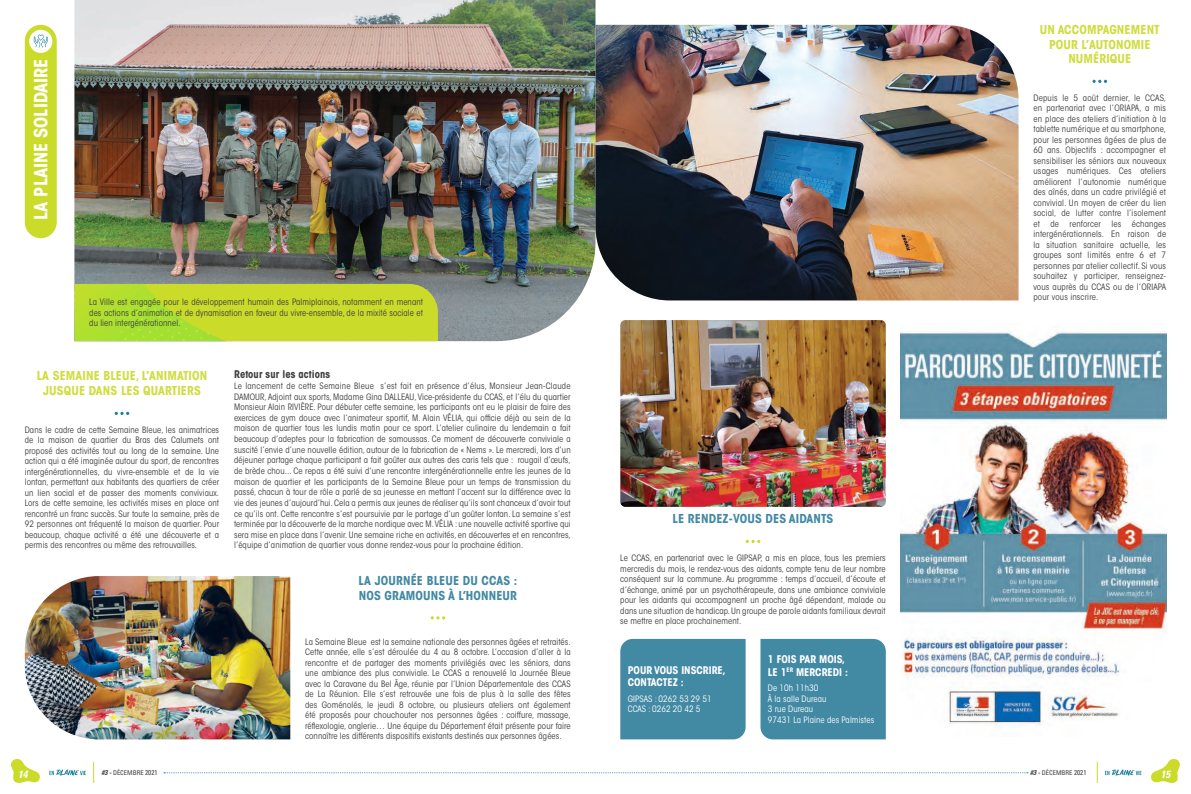
<style>
.page{position:relative;width:1191px;height:794px;background:#fff}
.page>*{position:absolute;margin:0;border:0;box-sizing:border-box;transform-origin:0 0}
.t1{font:700 condensed 18.2px "ITC Avant Garde Std";color:#fff}
.t2{font:700 condensed 12.25px/14.7px "ITC Avant Garde Std";letter-spacing:.01em;color:#cfdd41;text-align:center}
.t3{font:700 condensed 12.25px/14.7px "ITC Avant Garde Std";letter-spacing:.01em;color:#4289a4}
.t4{font:700 condensed 10.5px/12.6px "ITC Avant Garde Std";color:#fff}
.t5{font:700 condensed 10.5px "ITC Avant Garde Std";letter-spacing:.01em;color:#3e3e3f}
.t6{font:italic 700 condensed 10.5px "Univers LT Std";color:#fff}
.t7{font:condensed 8.75px/10.5px "ITC Avant Garde Std";letter-spacing:.01em;color:#3e3e3f;text-align:justify}
.t8{font:condensed 8.75px "ITC Avant Garde Std";letter-spacing:.01em;color:#fff}
.t9{font:condensed 6.56px "Univers LT Std";color:#3e3e3f}
.s1{font-weight:700;font-style:italic;font-size:7px}
.s2{font-size:7px}
</style>
<div class="page">
<svg style="left:11px;top:758px;width:29px;height:25px"></svg>
<svg style="left:1151px;top:758px;width:29px;height:25px"></svg>
<svg style="left:93px;top:762px;width:1px;height:21px"></svg>
<svg style="left:1097px;top:762px;width:1px;height:21px"></svg>
<svg style="left:49px;top:769px;width:37px;height:6px"></svg>
<svg style="left:1105px;top:769px;width:36px;height:6px"></svg>
<svg style="left:164px;top:772px;width:864px;height:1px"></svg>
<div style="left:25px;top:25px;width:32px;height:213px;background:#cadb2a;border-radius:16px"></div>
<div style="left:29px;top:30px;width:23px;height:23px;background:#fff;border-radius:50%"></div>
<svg style="left:34px;top:34px;width:14px;height:14px"></svg>
<svg style="left:430px;top:616px;width:15px;height:3px"></svg>
<svg style="left:745px;top:540px;width:15px;height:3px"></svg>
<svg style="left:1092px;top:80px;width:15px;height:3px"></svg>
<svg style="left:115px;top:412px;width:14px;height:3px"></svg>
<img style="left:74px;top:0;width:521px;height:341px">
<svg style="left:74px;top:284px;width:364px;height:58px;background:#c1db2f"></svg>
<img style="left:25px;top:576px;width:265px;height:163px">
<img style="left:595px;top:25px;width:423px;height:275px">
<img style="left:620px;top:320px;width:265px;height:187px">
<div style="left:620px;top:639px;width:125px;height:100px;background:#4289a4"></div>
<div style="left:760px;top:639px;width:125px;height:100px;background:#4289a4"></div>
<img style="left:900px;top:331px;width:266px;height:396px">
<p class="t1" style="left:29px;top:220px;width:163px;rotate:-90deg">LA PLAINE SOLIDAIRE</p>
<p class="t7" style="left:89px;top:297px;width:335px">La Ville est engagée pour le développement humain des Palmiplainois, notamment en menant des actions d’animation et de dynamisation en faveur du vivre-ensemble, de la mixité sociale et du lien intergénérationnel.</p>
<p class="t2" style="left:37px;top:367px;width:172px;line-height:15.8px">LA SEMAINE BLEUE, L’ANIMATION<br>JUSQUE DANS LES QUARTIERS</p>
<p class="t7" style="left:25px;top:424px;width:196px">Dans le cadre de cette Semaine Bleue, les animatrices de la maison de quartier du Bras des Calumets ont proposé des activités tout au long de la semaine. Une action qui a été imaginée autour du sport, de rencontres intergénérationnelles, du vivre-ensemble et de la vie lontan, permettant aux habitants des quartiers de créer un lien social et de passer des moments conviviaux.<br>Lors de cette semaine, les activités mises en place ont rencontré un franc succès. Sur toute la semaine, près de 92 personnes ont fréquenté la maison de quartier. Pour beaucoup, chaque activité a été une découverte et a permis des rencontres ou même des retrouvailles.</p>
<p class="t5" style="left:234px;top:368px;width:98px">Retour sur les actions</p>
<p class="t7" style="left:234px;top:380px;width:338px">Le lancement de cette Semaine Bleue s’est fait en présence d’élus, Monsieur Jean-Claude DAMOUR, Adjoint aux sports, Madame Gina DALLEAU, Vice-présidente du CCAS, et l’élu du quartier Monsieur Alain RIVIÈRE. Pour débuter cette semaine, les participants ont eu le plaisir de faire des exercices de gym douce avec l’animateur sportif, M. Alain VÉLIA, qui officie déjà au sein de la maison de quartier tous les lundis matin pour ce sport. L’atelier culinaire du lendemain a fait beaucoup d’adeptes pour la fabrication de samoussas. Ce moment de découverte conviviale a suscité l’envie d’une nouvelle édition, autour de la fabrication de « Nems ». Le mercredi, lors d’un déjeuner partage chaque participant a fait goûter aux autres des caris tels que : rougail d’œufs, de brède chou... Ce repas a été suivi d’une rencontre intergénérationnelle entre les jeunes de la maison de quartier et les participants de la Semaine Bleue pour un temps de transmission du passé, chacun à tour de rôle a parlé de sa jeunesse en mettant l’accent sur la différence avec la vie des jeunes d’aujourd’hui. Cela a permis aux jeunes de réaliser qu’ils sont chanceux d’avoir tout ce qu’ils ont. Cette rencontre s’est poursuivie par le partage d’un goûter lontan. La semaine s’est terminée par la découverte de la marche nordique avec M. VÉLIA : une nouvelle activité sportive qui sera mise en place dans l’avenir. Une semaine riche en activités, en découvertes et en rencontres, l’équipe d’animation de quartier vous donne rendez-vous pour la prochaine édition.</p>
<p class="t3" style="left:359px;top:573px;width:160px">LA JOURNÉE BLEUE DU CCAS :<br>NOS GRAMOUNS À L’HONNEUR</p>
<p class="t7" style="left:305px;top:636px;width:267px">La Semaine Bleue est la semaine nationale des personnes âgées et retraités.<br>Cette année, elle s’est déroulée du 4 au 8 octobre. L’occasion d’aller à la rencontre et de partager des moments privilégiés avec les séniors, dans une ambiance des plus conviviale. Le CCAS a renouvelé la Journée Bleue avec la Caravane du Bel Âge, réunie par l’Union Départementale des CCAS de La Réunion. Elle s’est retrouvée une fois de plus à la salle des fêtes des Goménolés, le jeudi 8 octobre, ou plusieurs ateliers ont également été proposés pour chouchouter nos personnes âgées : coiffure, massage, réflexologie, onglerie… Une équipe du Département était présente pour faire connaître les différents dispositifs existants destinés aux personnes âgées.</p>
<p class="t3" style="left:672px;top:511px;width:162px">LE RENDEZ-VOUS DES AIDANTS</p>
<p class="t7" style="left:620px;top:552px;width:267px">Le CCAS, en partenariat avec le GIPSAP, a mis en place, tous les premiers mercredis du mois, le rendez-vous des aidants, compte tenu de leur nombre conséquent sur la commune. Au programme : temps d’accueil, d’écoute et d’échange, animé par un psychothérapeute, dans une ambiance conviviale pour les aidants qui accompagnent un proche âgé dépendant, malade ou dans une situation de handicap. Un groupe de parole aidants familiaux devrait se mettre en place prochainement.</p>
<p class="t4" style="left:628px;top:663px;width:99px">POUR VOUS INSCRIRE,<br>CONTACTEZ :</p>
<p class="t8" style="left:628px;top:693px;width:85px">GIPSAS : 0262 53 29 51</p>
<p class="t8" style="left:628px;top:704px;width:74px">CCAS : 0262 20 42 5</p>
<p class="t4" style="left:768px;top:653px;width:81px">1 FOIS PAR MOIS,<br>LE 1<sup>ER</sup> MERCREDI :</p>
<p class="t8" style="left:768px;top:683px;width:52px">De 10h 11h30</p>
<p class="t8" style="left:768px;top:693px;width:60px">À la salle Dureau</p>
<p class="t8" style="left:768px;top:704px;width:47px">3 rue Dureau</p>
<p class="t8" style="left:768px;top:714px;width:108px">97431 La Plaine des Palmistes</p>
<p class="t2" style="left:1039px;top:22px;width:121px">UN ACCOMPAGNEMENT<br>POUR L’AUTONOMIE<br>NUMÉRIQUE</p>
<p class="t7" style="left:1033px;top:92px;width:134px">Depuis le 5 août dernier, le CCAS, en partenariat avec l’ORIAPA, a mis en place des ateliers d’initiation à la tablette numérique et au smartphone, pour les personnes âgées de plus de 60 ans. Objectifs : accompagner et sensibiliser les séniors aux nouveaux usages numériques. Ces ateliers améliorent l’autonomie numérique des aînés, dans un cadre privilégié et convivial. Un moyen de créer du lien social, de lutter contre l’isolement et de renforcer les échanges intergénérationnels. En raison de la situation sanitaire actuelle, les groupes sont limités entre 6 et 7 personnes par atelier collectif. Si vous souhaitez y participer, renseignez&shy;vous auprès du CCAS ou de l’ORIAPA pour vous inscrire.</p>
<p class="t6" style="left:18px;top:767px;width:11px">14</p>
<p class="t9" style="left:101px;top:769px;width:58px"><span class="s1">#3 -</span> DÉCEMBRE <span class="s2">2021</span></p>
<p class="t9" style="left:1030px;top:769px;width:58px"><span class="s1">#3 -</span> DÉCEMBRE <span class="s2">2021</span></p>
<p class="t6" style="left:1160px;top:767px;width:11px">15</p>
</div>
